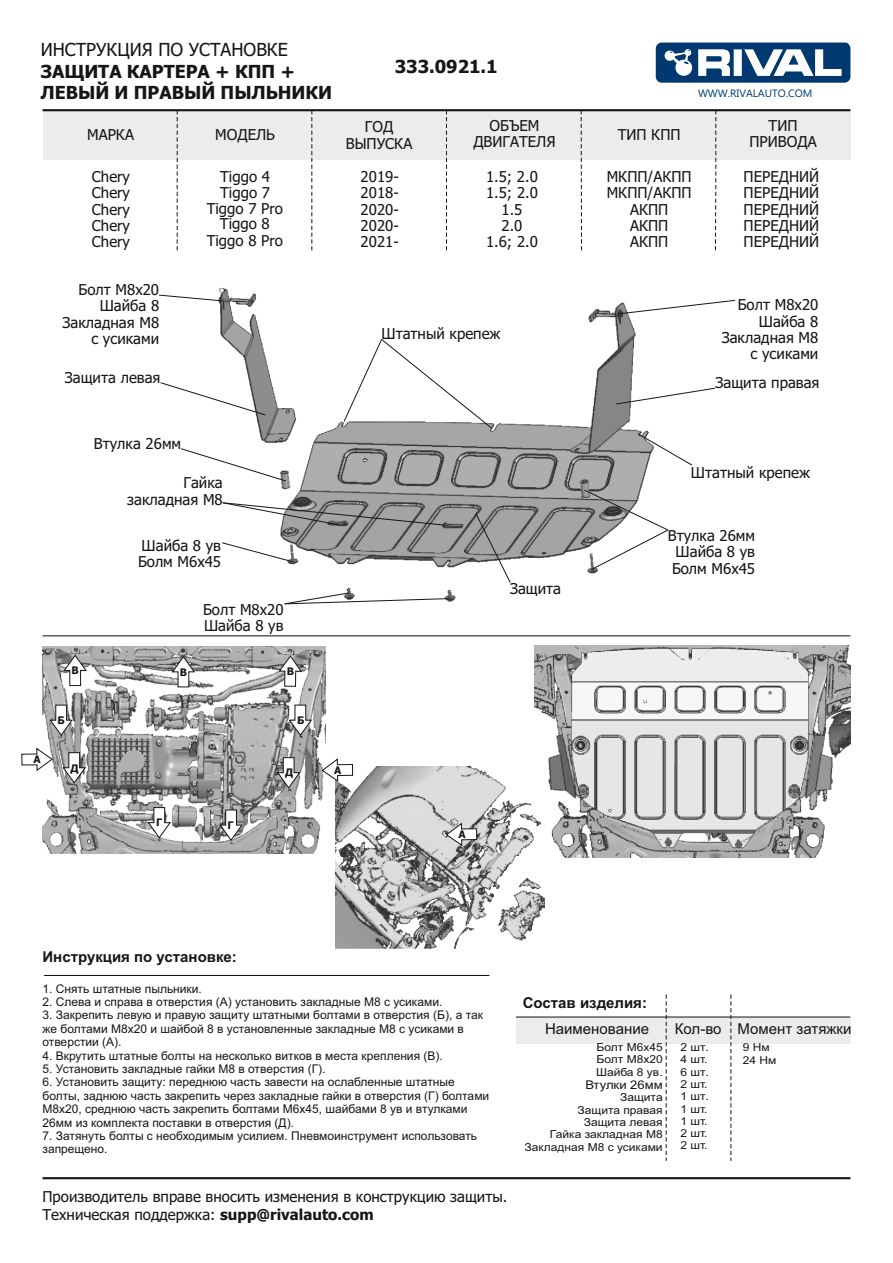
<style>
.page{position:relative;width:893px;height:1263px;background:#fff}
.page>*{position:absolute;margin:0;border:0;box-sizing:border-box;transform-origin:0 0}
.t1{font:700 18px/21.8px "Tahoma";color:#151616}
.t2{font:18px "Tahoma";color:#151616}
.t3{font:15px/16.4px "Tahoma";color:#151616;text-align:center}
.t4{font:700 15px "Arial";color:#151616}
.t5{font:15px "Arial";color:#151616}
.t6{font:12px/13.4px "Arial";color:#151616}
.t7{font:12px "Arial";color:#151616;scale:1.09 1}
.t8{font:11.1px/12.3px "Arial";color:#151616;text-align:justify;scale:1.09 1}
.t9{font:10.95px/12.3px "Arial";color:#151616;scale:1.09 1}
.t10{font:10.8px/12.1px "Arial";color:#151616;scale:1.1 1}
.t11{font:10.65px "Ebrima";color:#003870}
.s1{font-weight:700}
</style>
<div class="page">
<div style="left:516px;top:1018px;width:334px;height:25px;background:#ececec"></div>
<div style="left:43px;top:110px;width:807px;height:50px;background:#ececec"></div>
<hr style="left:43px;top:109px;width:807px;height:2px;background:#151616">
<hr style="left:43px;top:1177px;width:807px;height:2px;background:#151616">
<svg style="left:666px;top:994px;width:1px;height:167px"></svg>
<hr style="left:516px;top:1016px;width:334px;height:1px;background:#151616">
<svg style="left:730px;top:994px;width:1px;height:167px"></svg>
<svg style="left:656px;top:43px;width:194px;height:40px"></svg>
<hr style="left:44px;top:975px;width:445px;height:1px;background:#151616">
<svg style="left:177px;top:111px;width:1px;height:140px"></svg>
<svg style="left:311px;top:111px;width:1px;height:140px"></svg>
<svg style="left:446px;top:111px;width:1px;height:140px"></svg>
<svg style="left:581px;top:111px;width:1px;height:140px"></svg>
<svg style="left:715px;top:109px;width:2px;height:142px"></svg>
<hr style="left:43px;top:635px;width:807px;height:1px;background:#151616">
<img style="left:43px;top:646px;width:283px;height:208px">
<img style="left:535px;top:646px;width:315px;height:212px">
<img style="left:336px;top:766px;width:209px;height:182px">
<img style="left:219px;top:288px;width:430px;height:314px">
<svg style="left:475px;top:512px;width:36px;height:72px"></svg>
<svg style="left:583px;top:489px;width:86px;height:82px"></svg>
<svg style="left:221px;top:542px;width:72px;height:20px"></svg>
<svg style="left:181px;top:448px;width:106px;height:34px"></svg>
<svg style="left:284px;top:592px;width:166px;height:13px"></svg>
<svg style="left:222px;top:502px;width:225px;height:24px"></svg>
<svg style="left:637px;top:433px;width:55px;height:33px"></svg>
<svg style="left:343px;top:338px;width:150px;height:91px"></svg>
<svg style="left:160px;top:382px;width:106px;height:34px"></svg>
<svg style="left:159px;top:294px;width:65px;height:8px"></svg>
<svg style="left:615px;top:387px;width:100px;height:18px"></svg>
<svg style="left:617px;top:299px;width:119px;height:16px"></svg>
<svg style="left:63px;top:654px;width:25px;height:32px"></svg>
<svg style="left:171px;top:655px;width:25px;height:33px"></svg>
<svg style="left:62px;top:752px;width:25px;height:32px"></svg>
<svg style="left:147px;top:807px;width:25px;height:32px"></svg>
<svg style="left:219px;top:809px;width:25px;height:33px"></svg>
<svg style="left:278px;top:655px;width:25px;height:32px"></svg>
<svg style="left:288px;top:704px;width:25px;height:33px"></svg>
<svg style="left:276px;top:757px;width:25px;height:32px"></svg>
<svg style="left:49px;top:704px;width:25px;height:33px"></svg>
<svg style="left:321px;top:758px;width:32px;height:24px"></svg>
<svg style="left:21px;top:747px;width:33px;height:25px"></svg>
<svg style="left:445px;top:822px;width:33px;height:25px"></svg>
<h1 class="t2" style="left:41px;top:42px;width:249px">ИНСТРУКЦИЯ ПО УСТАНОВКЕ</h1>
<h1 class="t1" style="left:41px;top:62px;width:293px">ЗАЩИТА КАРТЕРА + КПП +<br>ЛЕВЫЙ И ПРАВЫЙ ПЫЛЬНИКИ</h1>
<h1 class="t1" style="left:395px;top:57px;width:104px">333.0921.1</h1>
<p class="t11" style="left:698px;top:89px;width:116px">WWW.RIVALAUTO.COM</p>
<p class="t3" style="left:87px;top:128px;width:48px">МАРКА</p>
<p class="t3" style="left:346px;top:120px;width:68px">ГОД<br>ВЫПУСКА</p>
<p class="t3" style="left:473px;top:119px;width:84px">ОБЪЕМ<br>ДВИГАТЕЛЯ</p>
<p class="t3" style="left:618px;top:128px;width:64px">ТИП КПП</p>
<p class="t3" style="left:749px;top:119px;width:69px">ТИП<br>ПРИВОДА</p>
<p class="t3" style="left:215px;top:128px;width:61px">МОДЕЛЬ</p>
<p class="t3" style="left:92px;top:170px;width:40px">Chery</p>
<p class="t3" style="left:220px;top:170px;width:51px">Tiggo 4</p>
<p class="t3" style="left:92px;top:186px;width:40px;text-align:justify">Chery Chery Chery Chery</p>
<p class="t3" style="left:207px;top:186px;width:78px;line-height:15.8px">Tiggo 7<br>Tiggo 7 Pro<br>Tiggo 8<br>Tiggo 8 Pro</p>
<p class="t3" style="left:63px;top:283px;width:98px;text-align:right">Болт М8х20<br>Шайба 8<br>Закладная М8 с усиками</p>
<p class="t3" style="left:65px;top:370px;width:97px">Защита левая</p>
<p class="t3" style="left:94px;top:436px;width:89px">Втулка 26мм</p>
<p class="t3" style="left:127px;top:476px;width:97px;text-align:right">Гайка закладная М8</p>
<p class="t3" style="left:138px;top:538px;width:85px;text-align:left">Шайба 8 ув<br>Болм М6х45</p>
<p class="t3" style="left:203px;top:602px;width:82px;text-align:left">Болт М8х20<br>Шайба 8 ув</p>
<p class="t3" style="left:361px;top:170px;width:40px;text-align:justify">2019- 2018- 2020- 2020- 2021-</p>
<p class="t3" style="left:486px;top:170px;width:53px">1.5; 2.0<br>1.5; 2.0<br>1.5<br>2.0<br>1.6; 2.0</p>
<p class="t3" style="left:607px;top:170px;width:86px">МКПП/АКПП<br>МКПП/АКПП<br>АКПП<br>АКПП<br>АКПП</p>
<p class="t3" style="left:744px;top:170px;width:77px;text-align:justify">ПЕРЕДНИЙ ПЕРЕДНИЙ ПЕРЕДНИЙ ПЕРЕДНИЙ ПЕРЕДНИЙ</p>
<p class="t3" style="left:382px;top:327px;width:120px">Штатный крепеж</p>
<p class="t3" style="left:510px;top:581px;width:53px">Защита</p>
<p class="t3" style="left:722px;top:298px;width:98px;text-align:right">Болт М8х20<br>Шайба 8<br>Закладная М8 с усиками</p>
<p class="t3" style="left:715px;top:376px;width:106px">Защита правая</p>
<p class="t3" style="left:691px;top:466px;width:120px">Штатный крепеж</p>
<p class="t3" style="left:668px;top:529px;width:89px;text-align:justify">Втулка 26мм Шайба 8 ув Болм М6х45</p>
<p class="t4" style="left:43px;top:951px;width:196px">Инструкция по установке:</p>
<p class="t6" style="left:43px;top:983px;width:161px">1. Снять штатные пыльники.</p>
<p class="t6" style="left:43px;top:996px;width:401px">2. Слева и справа в отверстия (А) установить закладные М8 с усиками.</p>
<p class="t6" style="left:43px;top:1009px;width:442px">3. Закрепить левую и правую защиту штатными болтами в отверстия (Б), а так же болтами М8х20 и шайбой 8 в установленные закладные М8 с усиками в отверстии (А).</p>
<p class="t6" style="left:43px;top:1050px;width:402px">4. Вкрутить штатные болты на несколько витков в места крепления (В).</p>
<p class="t6" style="left:43px;top:1063px;width:285px">5. Установить закладные гайки М8 в отверстия (Г).</p>
<p class="t6" style="left:43px;top:1076px;width:448px">6. Установить защиту: переднюю часть завести на ослабленные штатные болты, заднюю часть закрепить через закладные гайки в отверстия (Г) болтами М8х20, среднюю часть закрепить болтами М6х45, шайбами 8 ув и втулками 26мм из комплекта поставки в отверстия (Д).</p>
<p class="t6" style="left:42px;top:1130px;width:436px">7. Затянуть болты с необходимым усилием. Пневмоинструмент использовать запрещено.</p>
<p class="t3" style="left:43px;top:1189px;width:466px;line-height:18.1px;text-align:left">Производитель вправе вносить изменения в конструкцию защиты.<br>Техническая поддержка: <span class="s1">supp@rivalauto.com</span></p>
<p class="t4" style="left:523px;top:997px;width:126px">Состав изделия:</p>
<p class="t5" style="left:545px;top:1023px;width:105px">Наименование</p>
<p class="t5" style="left:675px;top:1023px;width:178px">Кол-во Момент затяжки</p>
<p class="t8" style="left:596px;top:1042px;width:63px">Болт М6х45<br>Болт М8х20<br>Шайба 8 ув.</p>
<p class="t7" style="left:585px;top:1080px;width:72px">Втулки 26мм</p>
<p class="t8" style="left:525px;top:1092px;width:128px;text-align:right">Защита<br>Защита правая<br>Защита левая<br>Гайка закладная М8<br>Закладная М8 с усиками</p>
<p class="t9" style="left:680px;top:1042px;width:28px">2 шт.<br>4 шт.<br>6 шт.<br>2 шт.<br>1 шт.<br>1 шт.<br>1 шт.<br>2 шт.<br>2 шт.</p>
<p class="t10" style="left:743px;top:1042px;width:32px">9 Нм<br>24 Нм</p>
</div>
